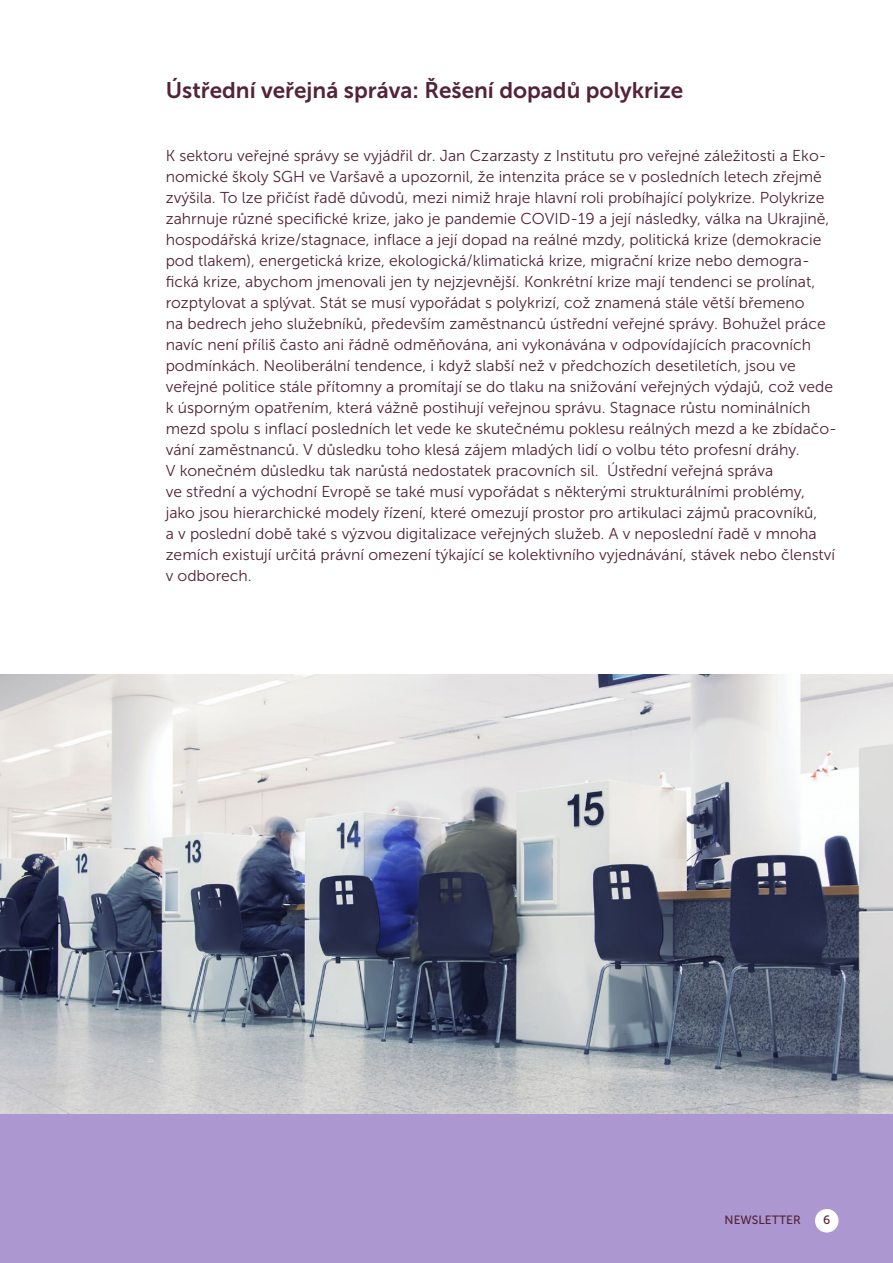
<style>
.page{position:relative;width:893px;height:1263px;background:#fff}
.page>*{position:absolute;margin:0;border:0;box-sizing:border-box;transform-origin:0 0}
.tyt01{font:22.5px "Museo Sans 700";color:#532338}
.tekst_reg{font:15.75px/21px "Museo Sans 300";color:#532338}
.t1{font:12px "Museo Sans 500";color:#532338}
</style>
<div class="page">
<div style="left:0;top:674px;width:893px;height:589px;background:#ad97d1"></div>
<img style="left:0;top:674px;width:893px;height:440px">
<div style="left:815px;top:1209px;width:23px;height:23px;background:#fff;border-radius:50%"></div>
<p class="tyt01" style="left:166px;top:77px;width:519px">Ústřední veřejná správa: Řešení dopadů polykrize</p>
<p class="tekst_reg" style="left:166px;top:145px;width:673px">K sektoru veřejné správy se vyjádřil dr. Jan Czarzasty z Institutu pro veřejné záležitosti a Eko&shy;nomické školy SGH ve Varšavě a upozornil, že intenzita práce se v posledních letech zřejmě zvýšila. To lze přičíst řadě důvodů, mezi nimiž hraje hlavní roli probíhající polykrize. Polykrize zahrnuje různé specifické krize, jako je pandemie COVID-19 a její následky, válka na Ukrajině, hospodářská krize/stagnace, inflace a její dopad na reálné mzdy, politická krize (demokracie pod tlakem), energetická krize, ekologická/klimatická krize, migrační krize nebo demogra&shy;fická krize, abychom jmenovali jen ty nejzjevnější. Konkrétní krize mají tendenci se prolínat, rozptylovat a splývat. Stát se musí vypořádat s polykrizí, což znamená stále větší břemeno<br>na bedrech jeho služebníků, především zaměstnanců ústřední veřejné správy. Bohužel práce navíc není příliš často ani řádně odměňována, ani vykonávána v odpovídajících pracovních podmínkách. Neoliberální tendence, i když slabší než v předchozích desetiletích, jsou ve veřejné politice stále přítomny a promítají se do tlaku na snižování veřejných výdajů, což vede k úsporným opatřením, která vážně postihují veřejnou správu. Stagnace růstu nominálních mezd spolu s inflací posledních let vede ke skutečnému poklesu reálných mezd a ke zbídačo&shy;vání zaměstnanců. V důsledku toho klesá zájem mladých lidí o volbu této profesní dráhy.<br>V konečném důsledku tak narůstá nedostatek pracovních sil. Ústřední veřejná správa<br>ve střední a východní Evropě se také musí vypořádat s některými strukturálními problémy, jako jsou hierarchické modely řízení, které omezují prostor pro artikulaci zájmů pracovníků,<br>a v poslední době také s výzvou digitalizace veřejných služeb. A v neposlední řadě v mnoha zemích existují určitá právní omezení týkající se kolektivního vyjednávání, stávek nebo členství v odborech.</p>
<p class="t1" style="left:725px;top:1214px;width:78px">NEWSLETTER</p>
<p class="t1" style="left:823px;top:1214px;width:9px">6</p>
</div>
